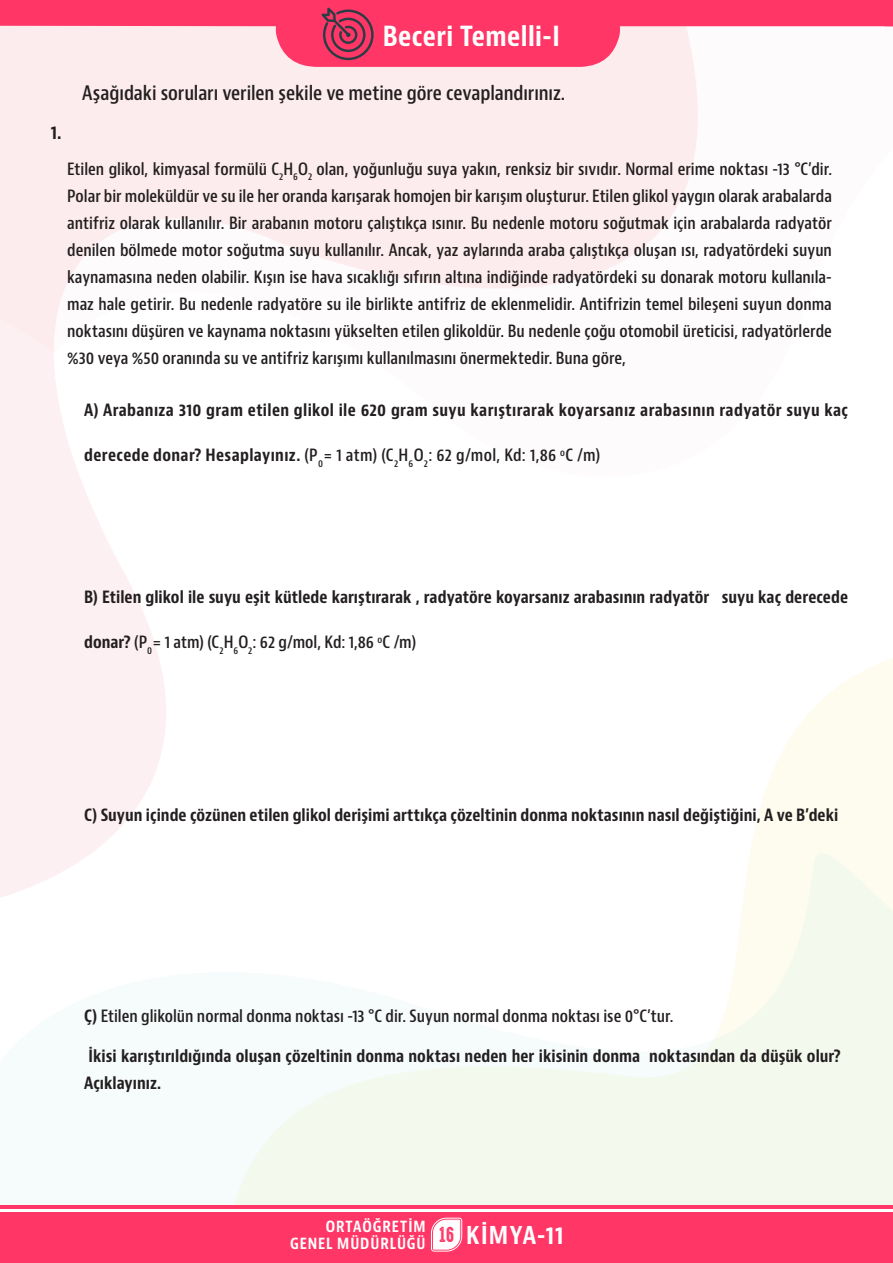
<style>
.page{position:relative;width:893px;height:1263px;background:#fff}
.page>*{position:absolute;margin:0;border:0;box-sizing:border-box;transform-origin:0 0}
.etkinlikadı{font:700 condensed 27px "Bernino Sans";letter-spacing:.015em;color:#fff}
.t1{font:700 condensed 24px "Bernino Sans";letter-spacing:.05em;color:#fff}
.alt_bashlık{font:600 condensed 19.5px "Bernino Sans";letter-spacing:-.005em;color:#231f20}
.alt_bashlık-2{font:700 condensed 18px "Bernino Sans";color:#231f20}
.body_copy{font:600 condensed 16.5px/27px "Bernino Sans";color:#231f20;text-align:justify}
.body_copy-2{font:700 condensed 16.5px/27px "Bernino Sans";color:#231f20}
.body_copy-3{font:700 condensed 16.5px "Bernino Sans";letter-spacing:.02em;color:#231f20}
.t2{font:700 condensed 15px/17.2px "Bernino Sans";letter-spacing:.06em;color:#fff;text-align:right}
.s1{font-weight:700}
.s2{font-family:"High Voltage Rough";font-weight:400;font-stretch:normal;font-size:19.5px;color:#ff3666}
</style>
<div class="page">
<div style="left:0;top:67px;width:608px;height:7px;background:#fdecee"></div>
<hr style="left:0;top:1205px;width:893px;height:4px;background:#ff3666">
<div style="left:0;top:1212px;width:893px;height:51px;background:#ff3666"></div>
<svg style="left:0;top:0;width:893px;height:67px;background:#fe819f"></svg>
<svg style="left:430px;top:1217px;width:33px;height:35px"></svg>
<svg style="left:321px;top:8px;width:53px;height:52px;background:#be375b"></svg>
<p class="etkinlikadı" style="left:383px;top:20px;width:179px">Beceri Temelli-I</p>
<p class="alt_bashlık-2" style="left:51px;top:121px;width:12px">1.</p>
<p class="alt_bashlık" style="left:82px;top:81px;width:485px">Aşağıdaki soruları verilen şekile ve metine göre cevaplandırınız.</p>
<p class="body_copy" style="left:67px;top:156px;width:766px">Etilen glikol, kimyasal formülü C<sub>2</sub>H<sub>6</sub>O<sub>2</sub> olan, yoğunluğu suya yakın, renksiz bir sıvıdır. Normal erime noktası -13 °C’dir.<br>Polar bir moleküldür ve su ile her oranda karışarak homojen bir karışım oluşturur. Etilen glikol yaygın olarak arabalarda antifriz olarak kullanılır. Bir arabanın motoru çalıştıkça ısınır. Bu nedenle motoru soğutmak için arabalarda radyatör denilen bölmede motor soğutma suyu kullanılır. Ancak, yaz aylarında araba çalıştıkça oluşan ısı, radyatördeki suyun kaynamasına neden olabilir. Kışın ise hava sıcaklığı sıfırın altına indiğinde radyatördeki su donarak motoru kullanıla&shy;maz hale getirir. Bu nedenle radyatöre su ile birlikte antifriz de eklenmelidir. Antifrizin temel bileşeni suyun donma noktasını düşüren ve kaynama noktasını yükselten etilen glikoldür. Bu nedenle çoğu otomobil üreticisi, radyatörlerde %30 veya %50 oranında su ve antifriz karışımı kullanılmasını önermektedir. Buna göre,</p>
<p class="body_copy-3" style="left:84px;top:400px;width:765px">A) Arabanıza 310 gram etilen glikol ile 620 gram suyu karıştırarak koyarsanız arabasının radyatör suyu kaç</p>
<p class="body_copy" style="left:84px;top:442px;width:518px"><span class="s1">derecede donar? Hesaplayınız.</span> (P<sub>0</sub>= 1 atm) (C<sub>2</sub>H<sub>6</sub>O<sub>2</sub>: 62 g/mol, Kd: 1,86 <sup>o</sup>C /m)</p>
<p class="body_copy-2" style="left:84px;top:584px;width:765px">B) Etilen glikol ile suyu eşit kütlede karıştırarak , radyatöre koyarsanız arabasının radyatör suyu kaç derecede</p>
<p class="body_copy" style="left:84px;top:629px;width:333px"><span class="s1">donar?</span> (P<sub>0</sub>= 1 atm) (C<sub>2</sub>H<sub>6</sub>O<sub>2</sub>: 62 g/mol, Kd: 1,86 <sup>o</sup>C /m)</p>
<p class="body_copy-2" style="left:84px;top:802px;width:756px">C) Suyun içinde çözünen etilen glikol derişimi arttıkça çözeltinin donma noktasının nasıl değiştiğini, A ve B’deki</p>
<p class="body_copy" style="left:84px;top:1003px;width:591px"><span class="s1">Ç)</span> Etilen glikolün normal donma noktası -13 °C dir. Suyun normal donma noktası ise 0°C’tur.</p>
<p class="body_copy-2" style="left:84px;top:1042px;width:758px">İkisi karıştırıldığında oluşan çözeltinin donma noktası neden her ikisinin donma noktasından da düşük olur?<br>Açıklayınız.</p>
<p class="t2" style="left:290px;top:1218px;width:137px">ORTAÖĞRETİM<br>GENEL MÜDÜRLÜĞÜ</p>
<h2 class="t1" style="left:439px;top:1221px;width:126px"><span class="s2">16</span> KİMYA-11</h2>
</div>
